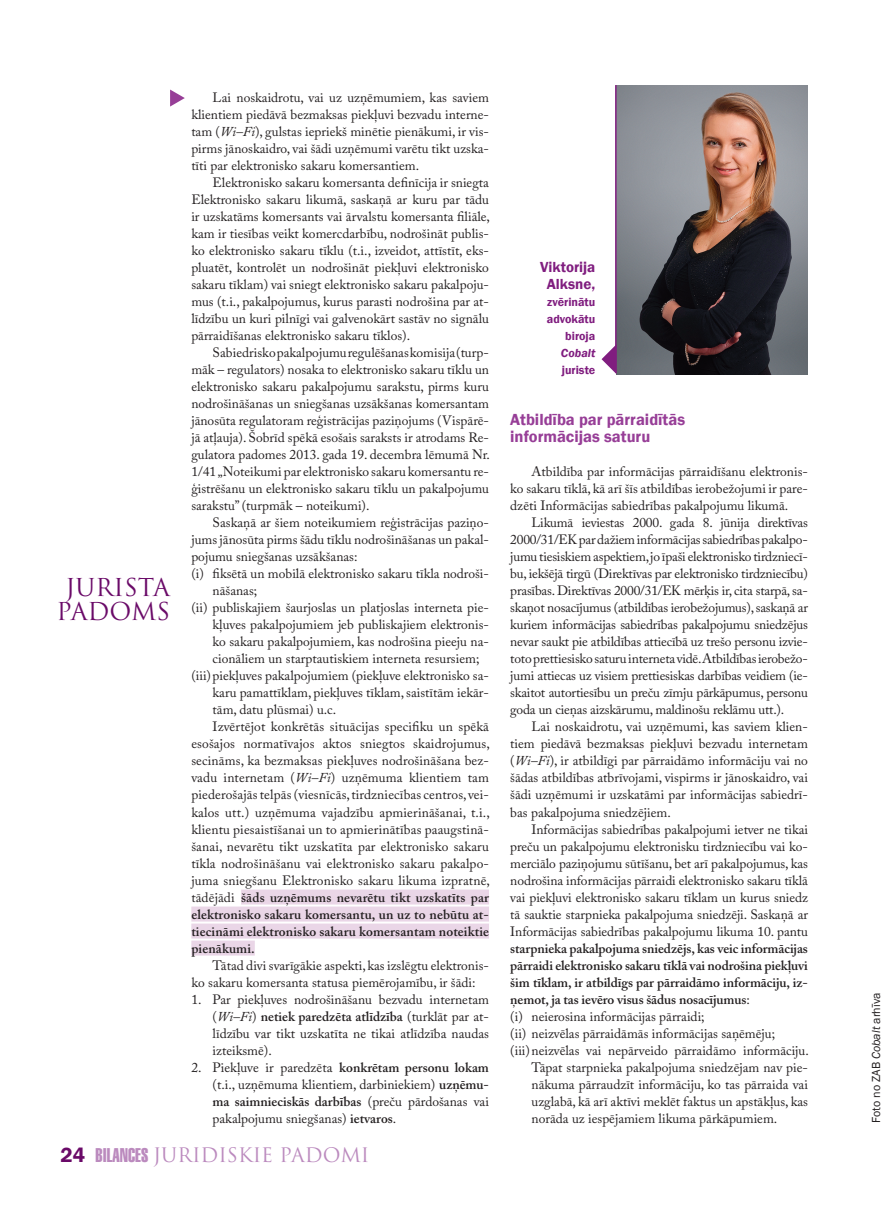
<style>
.page{position:relative;width:893px;height:1212px;background:#fff}
.page>*{position:absolute;margin:0;border:0;box-sizing:border-box;transform-origin:0 0}
.t1{font:24px/24px "Trajan Pro";color:#6a0a68;text-align:center}
.t2{font:19.5px "Trajan Pro";color:#bb8abe}
.t3{font:600 16.5px/17px "Franklin Gothic";color:#973e97}
.t4{font:600 15px/17px "Franklin Gothic";color:#801d7f;text-align:center}
.t5{font:13.5px/17px "Adobe Caslon Pro";color:#231f20;text-align:justify}
.t6{font:600 13.5px "Adobe Caslon Pro";letter-spacing:-.005em;color:#231f20}
.t7{font:600 12px/17px "Franklin Gothic";color:#801d7f;text-align:right}
.t8{font:12px "Franklin Gothic";color:#231f20}
.t9{font:italic 600 12px "Franklin Gothic";color:#801d7f}
.s1{font-style:italic}
.s2{font-weight:400}
.s3{font-weight:600}
.s4{font-family:"Franklin Gothic";font-weight:600;font-size:21px;color:#6a0a68}
.s5{font-family:"Helvetica CE Extra Compressed"}
</style>
<div class="page">
<div style="left:241px;top:889px;width:248px;height:15px;background:#ead6e7"></div>
<div style="left:191px;top:906px;width:298px;height:15px;background:#ead6e7"></div>
<div style="left:191px;top:923px;width:298px;height:15px;background:#ead6e7"></div>
<div style="left:191px;top:940px;width:64px;height:15px;background:#ead6e7"></div>
<img style="left:617px;top:85px;width:191px;height:289px">
<hr style="left:615px;top:85px;width:2px;height:288px;background:#801d7f">
<svg style="left:602px;top:344px;width:15px;height:30px"></svg>
<svg style="left:170px;top:90px;width:15px;height:17px"></svg>
<h1 class="t1" style="left:56px;top:576px;width:115px">JURISTA<br>PADOMS</h1>
<p class="t5" style="left:191px;top:91px;width:299px;text-indent:21px">Lai no skaid ro tu, vai uz uz ņē mu miem, kas sa viem klien tiem pie dā vā bez mak sas pie kļu vi bez va du in ter ne&shy;tam (<span class="s1">Wi–Fi</span>), gul stas ie priekš mi nē tie pie nā ku mi, ir vis&shy;pirms jā nos kaid ro, vai šā di uz ņē mu mi va rē tu tikt uz ska&shy;tī ti par elek tro nis ko sa ka ru ko mer san tiem.</p>
<p class="t5" style="left:191px;top:176px;width:300px;text-indent:21px">Elek tro nis ko sa ka ru ko mer san ta de finī ci ja ir snieg ta Elek tro nis ko sa ka ru li ku mā, sa ska ņā ar ku ru par tā du ir uz ska tāms ko mer sants vai ār val stu ko mer san ta fili āle, kam ir tie sī bas veikt ko mer cdar bī bu, no dro ši nāt pub lis&shy;ko elek tro nis ko sa ka ru tīk lu (t.i., iz vei dot, at tīs tīt, eks&shy;plu atēt, kon tro lēt un no dro ši nāt pie kļu vi elek tro nis ko sa ka ru tīk lam) vai sniegt elek tro nis ko sa ka ru pa kal po ju&shy;mus (t.i., pa kal po ju mus, ku rus pa ras ti no dro ši na par at&shy;lī dzī bu un ku ri pil nī gi vai gal ve no kārt sa stāv no sig nā lu pār rai dī ša nas elek tro nis ko sa ka ru tīk los).</p>
<p class="t5" style="left:191px;top:346px;width:300px;text-indent:21px">Sa bied ris ko pa kal po ju mu re gu lē ša nas ko mi si ja (turp&shy;māk – re gu la tors) no sa ka to elek tro nis ko sa ka ru tīk lu un elek tro nis ko sa ka ru pa kal po ju mu sa rak stu, pirms ku ru no dro ši nā ša nas un snieg ša nas uz sāk ša nas ko mer san tam jā no sū ta re gu la to ram re ģis trā ci jas pa zi ņo jums (Vis pā rē&shy;jā at ļau ja). Šo brīd spē kā eso šais sa raksts ir at ro dams Re&shy;gu la to ra pa do mes 2013. ga da 19. de cem bra lē mu mā Nr.<br>1/41 „No tei ku mi par elek tro nis ko sa ka ru ko mer san tu re&shy;ģis trē ša nu un elek tro nis ko sa ka ru tīk lu un pa kal po ju mu sa rak stu” (turp māk – no tei ku mi).</p>
<p class="t5" style="left:213px;top:516px;width:278px">Sa ska ņā ar šiem no tei ku miem re ģis trā ci jas pa zi ņo-</p>
<p class="t5" style="left:191px;top:533px;width:299px">jums jā no sū ta pirms šā du tīk lu no dro ši nā ša nas un pa kal-</p>
<p class="t5" style="left:191px;top:550px;width:168px">po ju mu snieg ša nas uz sāk ša nas:</p>
<p class="t5" style="left:191px;top:567px;width:299px">(i) fik sē tā un mo bi lā elek tro nis ko sa ka ru tīk la no dro ši-</p>
<p class="t5" style="left:213px;top:584px;width:46px">nā ša nas;</p>
<p class="t5" style="left:191px;top:601px;width:299px">(ii) pub lis ka jiem šaur jos las un plat jos las in ter ne ta pie-</p>
<p class="t5" style="left:213px;top:618px;width:278px">kļu ves pa kal po ju miem jeb pub lis ka jiem elek tro nis-</p>
<p class="t5" style="left:213px;top:635px;width:278px">ko sa ka ru pa kal po ju miem, kas no dro ši na pie eju na-</p>
<p class="t5" style="left:213px;top:652px;width:268px">ci onā liem un starp tau tis kiem in ter ne ta re sur siem;</p>
<p class="t5" style="left:191px;top:669px;width:299px">(iii) pie kļu ves pa kal po ju miem (pie kļu ve elek tro nis ko sa-</p>
<p class="t5" style="left:213px;top:686px;width:278px">ka ru pa mat tīk lam, pie kļu ves tīk lam, sais tī tām ie kār-</p>
<p class="t5" style="left:213px;top:703px;width:125px">tām, da tu plūs mai) u.c.</p>
<p class="t5" style="left:213px;top:720px;width:278px">Iz vēr tē jot kon krē tās si tu āci jas spe ci fiku un spē kā</p>
<p class="t5" style="left:191px;top:737px;width:300px">eso ša jos nor ma tī va jos ak tos snieg tos skaid ro ju mus,</p>
<p class="t5" style="left:191px;top:754px;width:299px">se ci nāms, ka bez mak sas pie kļu ves no dro ši nā ša na bez-</p>
<p class="t5" style="left:191px;top:771px;width:299px">va du in ter ne tam (<span class="s1">Wi–Fi</span>) uz ņē mu ma klien tiem tam</p>
<p class="t5" style="left:191px;top:788px;width:299px">pie de ro ša jās tel pās (vies nī cās, tir dznie cī bas cen tros, vei-</p>
<p class="t5" style="left:191px;top:805px;width:300px">ka los utt.) uz ņē mu ma va ja dzī bu ap mie ri nā ša nai, t.i.,</p>
<p class="t5" style="left:191px;top:822px;width:299px">klien tu pie sais tī ša nai un to ap mie ri nā tī bas pa aug sti nā-</p>
<p class="t5" style="left:191px;top:839px;width:299px">ša nai, ne va rē tu tikt uz ska tī ta par elek tro nis ko sa ka ru</p>
<p class="t5" style="left:191px;top:856px;width:299px">tīk la no dro ši nā ša nu vai elek tro nis ko sa ka ru pa kal po-</p>
<p class="t5" style="left:191px;top:873px;width:300px">ju ma snieg ša nu Elek tro nis ko sa ka ru li ku ma iz prat nē,</p>
<p class="t6" style="left:191px;top:892px;width:299px"><span class="s2">tā dē jā di</span> šāds uz ņē mums ne va rē tu tikt uz ska tīts par</p>
<p class="t6" style="left:191px;top:909px;width:299px">elek tro nis ko sa ka ru ko mer san tu, un uz to ne bū tu at-</p>
<p class="t6" style="left:191px;top:926px;width:299px">tie ci nā mi elek tro nis ko sa ka ru ko mer san tam no teik tie</p>
<p class="t6" style="left:191px;top:943px;width:65px">pie nā ku mi.</p>
<p class="t5" style="left:191px;top:958px;width:299px;text-indent:21px">Tā tad di vi sva rī gā kie as pek ti, kas iz slēg tu elek tro nis&shy;ko sa ka ru ko mer san ta sta tu sa pie mē ro ja mī bu, ir šā di:</p>
<p class="t5" style="left:213px;top:992px;width:278px;text-indent:-21px">1. Par pie kļu ves no dro ši nā ša nu bez va du in ter ne tam (<span class="s1">Wi–Fi</span>) <span class="s3">ne tiek pa re dzē ta at lī dzī ba</span> (tur klāt par at&shy;lī dzī bu var tikt uz ska tī ta ne ti kai at lī dzī ba nau das iz teik smē).</p>
<p class="t5" style="left:213px;top:1060px;width:278px;text-indent:-21px">2. Pie kļu ve ir pa re dzē ta <span class="s3">kon krē tam per so nu lo kam </span>(t.i., uz ņē mu ma klien tiem, dar bi nie kiem) <span class="s3">uz ņē mu&shy;ma saim nie cis kās dar bī bas</span> (pre ču pār do ša nas vai pa kal po ju mu snieg ša nas) <span class="s3">ie tva ros</span>.</p>
<h2 class="t2" style="left:61px;top:1144px;width:310px"><span class="s4">24</span> <span class="s5">BILANCES</span> JURIDISKIE PADOMI</h2>
<p class="t4" style="left:540px;top:258px;width:57px">Vik to ri ja<br>Alk sne,</p>
<p class="t7" style="left:547px;top:293px;width:50px">zvē ri nā tu ad vo kā tu bi ro ja</p>
<p class="t9" style="left:561px;top:346px;width:36px">Co balt</p>
<p class="t7" style="left:562px;top:362px;width:35px">ju ris te</p>
<p class="t3" style="left:510px;top:411px;width:176px">At bil dī ba par pār rai dī tās in for mā ci jas sa tu ru</p>
<p class="t5" style="left:510px;top:465px;width:299px;text-indent:21px">At bil dī ba par in for mā ci jas pār rai dī ša nu elek tro nis&shy;ko sa ka ru tīk lā, kā arī šīs at bil dī bas ie ro be žo ju mi ir pa re&shy;dzē ti In for mā ci jas sa bied rī bas pa kal po ju mu li ku mā.</p>
<p class="t5" style="left:510px;top:516px;width:299px;text-indent:21px">Li ku mā ie vies tas 2000. ga da 8. jū ni ja di rek tī vas 2000/31/EK par da žiem in for mā ci jas sa bied rī bas pa kal po&shy;ju mu tie sis kiem as pek tiem, jo īpa ši elek tro nis ko tir dznie cī&shy;bu, iek šē jā tir gū (Di rek tī vas par elek tro nis ko tir dznie cī bu) pra sī bas. Di rek tī vas 2000/31/EK mēr ķis ir, ci ta star pā, sa&shy;ska ņot no sa cī ju mus (at bil dī bas ie ro be žo ju mus), sa ska ņā ar ku riem in for mā ci jas sa bied rī bas pa kal po ju mu snie dzē jus ne var saukt pie at bil dī bas at tie cī bā uz tre šo per so nu iz vie&shy;to to pre ttie sis ko sa tu ru in ter ne ta vi dē. At bil dī bas ie ro be žo&shy;ju mi at tie cas uz vi siem pre ttie sis kas dar bī bas vei diem (ie&shy;skai tot autor tie sī bu un pre ču zīm ju pār kā pu mus, per so nu go da un cie ņas aiz skā ru mu, mal di no šu rek lā mu utt.).</p>
<p class="t5" style="left:510px;top:720px;width:299px;text-indent:21px">Lai no skaid ro tu, vai uz ņē mu mi, kas sa viem klien&shy;tiem pie dā vā bez mak sas pie kļu vi bez va du in ter ne tam (<span class="s1">Wi–Fi</span>), ir at bil dī gi par pār rai dā mo in for mā ci ju vai no šā das at bil dī bas at brī vo ja mi, vis pirms ir jā nos kaid ro, vai šā di uz ņē mu mi ir uz ska tā mi par in for mā ci jas sa bied rī&shy;bas pa kal po ju ma snie dzē jiem.</p>
<p class="t5" style="left:510px;top:822px;width:299px;text-indent:21px">In for mā ci jas sa bied rī bas pa kal po ju mi ie tver ne ti kai pre ču un pa kal po ju mu elek tro nis ku tir dznie cī bu vai ko&shy;mer ci ālo pa zi ņo ju mu sū tī ša nu, bet arī pa kal po ju mus, kas no dro ši na in for mā ci jas pār rai di elek tro nis ko sa ka ru tīk lā vai pie kļu vi elek tro nis ko sa ka ru tīk lam un ku rus sniedz tā sau ktie starp nie ka pa kal po ju ma snie dzē ji. Sa ska ņā ar In for mā ci jas sa bied rī bas pa kal po ju mu li ku ma 10. pan tu</p>
<p class="t6" style="left:510px;top:943px;width:299px">starp nie ka pa kal po ju ma snie dzējs, kas veic in for mā ci jas</p>
<p class="t6" style="left:510px;top:960px;width:299px">pār rai di elek tro nis ko sa ka ru tīk lā vai no dro ši na pie kļu vi</p>
<p class="t6" style="left:510px;top:977px;width:299px">šim tīk lam, ir at bil dīgs par pār rai dā mo in for mā ci ju, iz-</p>
<p class="t6" style="left:510px;top:994px;width:241px">ņe mot, ja tas ie vē ro vi sus šā dus no sa cī ju mus<span class="s2">:</span></p>
<p class="t5" style="left:510px;top:1009px;width:196px">(i) neie ro si na in for mā ci jas pār rai di;</p>
<p class="t5" style="left:510px;top:1026px;width:266px">(ii) neiz vē las pār rai dā mās in for mā ci jas sa ņē mē ju;</p>
<p class="t5" style="left:510px;top:1043px;width:300px">(iii) neiz vē las vai ne pār vei do pār rai dā mo in for mā ci ju.</p>
<p class="t5" style="left:531px;top:1060px;width:278px">Tā pat starp nie ka pa kal po ju ma snie dzē jam nav pie-</p>
<p class="t5" style="left:531px;top:1077px;width:278px">nā ku ma pār rau dzīt in for mā ci ju, ko tas pār rai da vai</p>
<p class="t5" style="left:531px;top:1094px;width:278px">uz gla bā, kā arī ak tī vi mek lēt fak tus un ap stāk ļus, kas</p>
<p class="t5" style="left:531px;top:1111px;width:247px">no rā da uz ie spē ja miem li ku ma pār kā pu miem.</p>
<p class="t8" style="left:869px;top:1123px;width:131px;rotate:-90deg">Foto no ZAB <span class="s1">Cobalt</span> arhīva</p>
</div>
